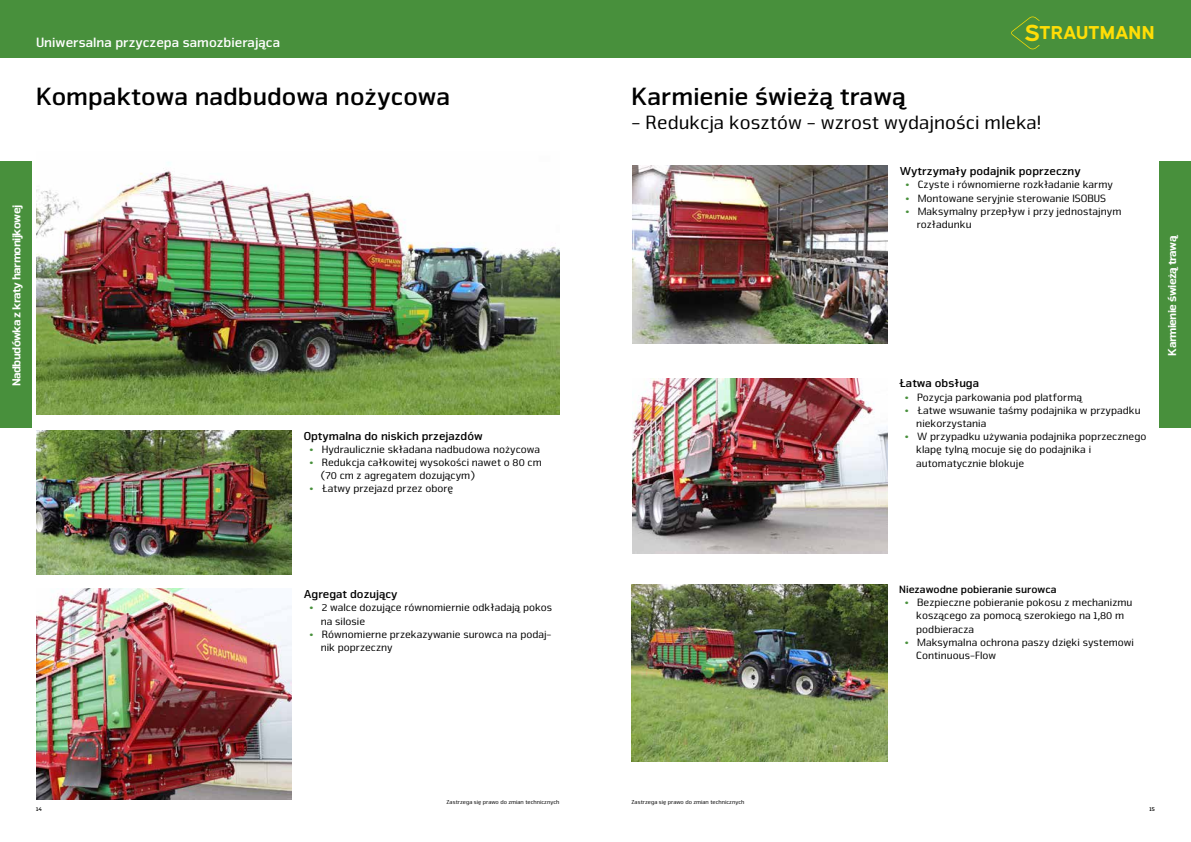
<style>
.page{position:relative;width:1191px;height:842px;background:#fff}
.page>*{position:absolute;margin:0;border:0;box-sizing:border-box;transform-origin:0 0}
.t1{font:700 26px "Nuri Pro";color:#000}
.t2{font:20px "Nuri Pro";color:#000}
.t3{font:700 18.7px "Expressway Rg";color:#ffdd06}
.t4{font:700 14px "Nuri Pro";color:#fff}
.t5{font:700 12px "Nuri Pro";color:#000}
.t6{font:900 12px "Nuri Pro";letter-spacing:-.05em;color:#fff}
.t7{font:11px/13.2px "Nuri Pro";color:#000}
.t8{font:700 11px "Nuri Pro";color:#000}
.t9{font:6px "Nuri Pro";color:#000}
.t10{font:700 6px "Nuri Pro";color:#000}
.s1{font-weight:700;color:#48903c}
.s2{font-size:23.4px}
</style>
<div class="page">
<div style="left:0;top:0;width:1191px;height:57px;background:#48903c"></div>
<svg style="left:1011px;top:16px;width:28px;height:33px"></svg>
<div style="left:0;top:162px;width:31px;height:266px;background:#48903c"></div>
<div style="left:1159px;top:162px;width:32px;height:266px;background:#48903c"></div>
<img style="left:632px;top:166px;width:255px;height:177px">
<img style="left:632px;top:378px;width:255px;height:175px">
<img style="left:37px;top:162px;width:522px;height:253px">
<img style="left:36px;top:430px;width:256px;height:145px">
<img style="left:36px;top:589px;width:256px;height:210px">
<img style="left:631px;top:584px;width:256px;height:178px">
<p class="t4" style="left:36px;top:34px;width:246px">Uniwersalna przyczepa samozbierająca</p>
<h1 class="t1" style="left:36px;top:81px;width:416px">Kompaktowa nadbudowa nożycowa</h1>
<p class="t6" style="left:9px;top:386px;width:183px;rotate:-90deg">Nadbudówka z kraty harmonijkowej</p>
<p class="t5" style="left:304px;top:428px;width:180px">Optymalna do niskich przejazdów</p>
<p class="t7" style="left:309px;top:443px;width:232px"><span class="s1">•</span> Hydraulicznie składana nadbudowa nożycowa</p>
<p class="t7" style="left:321px;top:456px;width:222px;text-indent:-11px"><span class="s1">•</span> Redukcja całkowitej wysokości nawet o 80 cm (70 cm z agregatem dozującym)</p>
<p class="t7" style="left:309px;top:482px;width:145px"><span class="s1">•</span> Łatwy przejazd przez oborę</p>
<p class="t5" style="left:304px;top:587px;width:95px">Agregat dozujący</p>
<p class="t7" style="left:321px;top:601px;width:233px;text-indent:-11px"><span class="s1">•</span> 2 walce dozujące równomiernie odkładają pokos na silosie</p>
<p class="t7" style="left:321px;top:628px;width:232px;text-indent:-11px"><span class="s1">•</span> Równomierne przekazywanie surowca na podaj&shy;nik poprzeczny</p>
<h3 class="t3" style="left:1024px;top:18px;width:132px"><span class="s2">S</span>TRAUTMANN</h3>
<h1 class="t1" style="left:631px;top:81px;width:276px">Karmienie świeżą trawą</h1>
<h2 class="t2" style="left:631px;top:111px;width:411px">- Redukcja kosztów - wzrost wydajności mleka!</h2>
<p class="t5" style="left:899px;top:164px;width:182px">Wytrzymały podajnik poprzeczny</p>
<p class="t7" style="left:905px;top:178px;width:209px"><span class="s1">•</span> Czyste i równomierne rozkładanie karmy</p>
<p class="t7" style="left:905px;top:192px;width:202px"><span class="s1">•</span> Montowane seryjnie sterowanie ISOBUS</p>
<p class="t7" style="left:916px;top:205px;width:206px;text-indent:-11px"><span class="s1">•</span> Maksymalny przepływ i przy jednostajnym rozładunku</p>
<p class="t5" style="left:899px;top:376px;width:81px">Łatwa obsługa</p>
<p class="t7" style="left:905px;top:391px;width:179px"><span class="s1">•</span> Pozycja parkowania pod platformą</p>
<p class="t7" style="left:916px;top:404px;width:226px;text-indent:-11px"><span class="s1">•</span> Łatwe wsuwanie taśmy podajnika w przypadku niekorzystania</p>
<p class="t7" style="left:916px;top:430px;width:232px;text-indent:-11px"><span class="s1">•</span> W przypadku używania podajnika poprzecznego klapę tylną mocuje się do podajnika i automatycznie blokuje</p>
<p class="t6" style="left:1165px;top:355px;width:122px;rotate:-90deg">Karmienie świeżą trawą</p>
<p class="t8" style="left:899px;top:583px;width:159px">Niezawodne pobieranie surowca</p>
<p class="t7" style="left:916px;top:596px;width:218px;text-indent:-11px"><span class="s1">•</span> Bezpieczne pobieranie pokosu z mechanizmu koszącego za pomocą szerokiego na 1,80 m podbieracza</p>
<p class="t7" style="left:916px;top:636px;width:219px;text-indent:-11px"><span class="s1">•</span> Maksymalna ochrona paszy dzięki systemowi<br>Continuous-Flow</p>
<p class="t9" style="left:446px;top:799px;width:114px">Zastrzega się prawo do zmian technicznych</p>
<p class="t9" style="left:631px;top:799px;width:114px">Zastrzega się prawo do zmian technicznych</p>
<p class="t10" style="left:36px;top:805px;width:7px">14</p>
<p class="t10" style="left:1149px;top:805px;width:7px">15</p>
</div>
